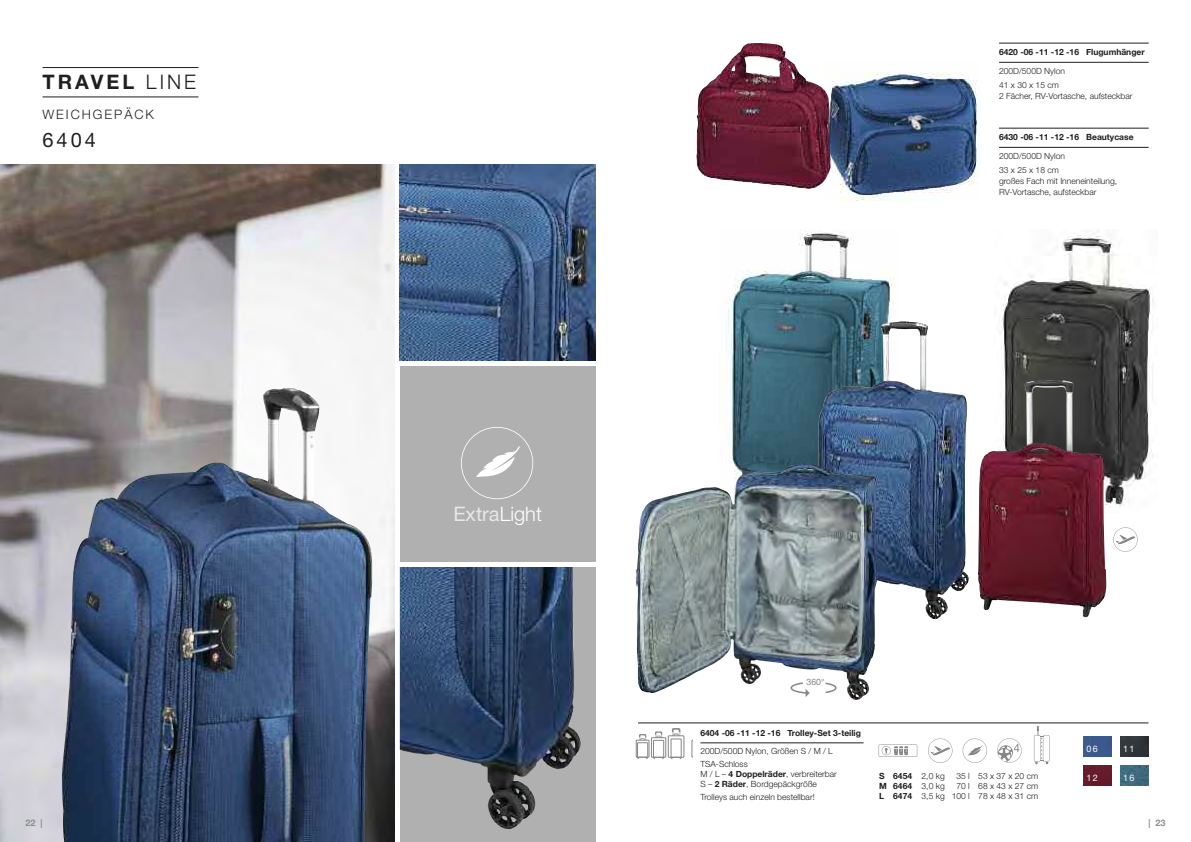
<style>
.page{position:relative;width:1191px;height:842px;background:#fff}
.page>*{position:absolute;margin:0;border:0;box-sizing:border-box;transform-origin:0 0}
.t1{font:700 20px "Helvetica Neue";letter-spacing:.15em;color:#1f1f1e}
.t2{font:20px "Helvetica Neue";color:rgb(255 255 255/.7)}
.t3{font:20px "Helvetica Neue";color:#1f1f1e}
.t4{font:300 13px "Helvetica Neue";letter-spacing:.15em;color:#1f1f1e}
.t5{font:9px "Helvetica Neue";letter-spacing:.15em;color:#fff}
.t6{font:700 9px "Helvetica Neue";color:#8f8f8f}
.t7{font:8.8px "Helvetica Neue";color:#868685}
.t8{font:300 8.5px/10px "Helvetica Neue";color:#1f1f1e}
.t9{font:700 8.5px "Helvetica Neue";color:#1f1f1e}
.s1{font-weight:300}
.s2{font-weight:300;color:#fff}
.s3{font-weight:700}
</style>
<div class="page">
<img style="left:831px;top:72px;width:147px;height:128px">
<img style="left:0;top:164px;width:394px;height:678px">
<img style="left:62px;top:388px;width:310px;height:454px">
<hr style="left:700px;top:743px;width:163px;height:1px;background:#1f1f1e">
<div style="left:636px;top:740px;width:13px;height:17px;border:1px solid #868685"></div>
<svg style="left:639px;top:734px;width:7px;height:6px"></svg>
<div style="left:651px;top:737px;width:15px;height:20px;border:1px solid #868685"></div>
<svg style="left:655px;top:731px;width:7px;height:7px"></svg>
<div style="left:668px;top:736px;width:16px;height:21px;border:1px solid #868685"></div>
<svg style="left:672px;top:728px;width:8px;height:8px"></svg>
<div style="left:637px;top:743px;width:11px;height:14px;border:1px solid #868685"></div>
<div style="left:653px;top:740px;width:11px;height:17px;border:1px solid #868685"></div>
<div style="left:671px;top:739px;width:10px;height:18px;border:1px solid #868685"></div>
<svg style="left:692px;top:740px;width:1px;height:17px"></svg>
<hr style="left:638px;top:723px;width:510px;height:1px;background:#1f1f1e">
<img style="left:1083px;top:737px;width:28px;height:20px">
<img style="left:1120px;top:737px;width:28px;height:20px">
<img style="left:1083px;top:765px;width:28px;height:20px">
<img style="left:1120px;top:765px;width:28px;height:20px">
<svg style="left:878px;top:744px;width:39px;height:13px"></svg>
<svg style="left:928px;top:738px;width:24px;height:25px"></svg>
<svg style="left:962px;top:738px;width:25px;height:25px"></svg>
<svg style="left:1034px;top:726px;width:15px;height:38px"></svg>
<svg style="left:997px;top:738px;width:24px;height:25px"></svg>
<div style="left:400px;top:567px;width:195px;height:275px;background:#b0b0b1"></div>
<img style="left:400px;top:567px;width:181px;height:262px">
<img style="left:400px;top:164px;width:195px;height:196px">
<div style="left:400px;top:366px;width:195px;height:195px;background:#b0b0b1"></div>
<hr style="left:43px;top:67px;width:155px;height:1px;background:#1f1f1e">
<hr style="left:43px;top:97px;width:155px;height:1px;background:#1f1f1e">
<svg style="left:461px;top:427px;width:72px;height:72px"></svg>
<img style="left:696px;top:43px;width:135px;height:146px">
<img style="left:1001px;top:233px;width:153px;height:274px">
<img style="left:726px;top:230px;width:170px;height:233px">
<img style="left:817px;top:321px;width:152px;height:298px">
<img style="left:978px;top:379px;width:128px;height:238px">
<img style="left:635px;top:463px;width:242px;height:237px">
<hr style="left:999px;top:43px;width:149px;height:1px;background:#1f1f1e">
<hr style="left:999px;top:62px;width:149px;height:1px;background:#1f1f1e">
<hr style="left:999px;top:128px;width:149px;height:1px;background:#1f1f1e">
<hr style="left:999px;top:147px;width:149px;height:1px;background:#1f1f1e">
<svg style="left:1113px;top:527px;width:24px;height:25px"></svg>
<svg style="left:790px;top:682px;width:19px;height:15px"></svg>
<svg style="left:825px;top:682px;width:11px;height:11px"></svg>
<h1 class="t1" style="left:43px;top:75px;width:155px">TRAVEL <span class="s1">Line</span></h1>
<h2 class="t4" style="left:43px;top:110px;width:113px">WEICHGEPÄCK</h2>
<h1 class="t3" style="left:43px;top:133px;width:55px">6404</h1>
<p class="t6" style="left:26px;top:817px;width:19px">22 |</p>
<h1 class="t2" style="left:453px;top:507px;width:90px">Extra<span class="s2">Light</span></h1>
<p class="t9" style="left:999px;top:47px;width:147px">6420 -06 -11 -12 -16 Flugumhänger</p>
<p class="t8" style="left:999px;top:65px;width:67px;line-height:13.8px">200D/500D Nylon<br>41 x 30 x 15 cm</p>
<p class="t8" style="left:999px;top:91px;width:135px">2 Fächer, RV-Vortasche, aufsteckbar</p>
<p class="t9" style="left:999px;top:132px;width:136px">6430 -06 -11 -12 -16 Beautycase</p>
<p class="t8" style="left:999px;top:150px;width:67px;line-height:13.8px">200D/500D Nylon<br>33 x 25 x 18 cm</p>
<p class="t8" style="left:999px;top:176px;width:120px;line-height:11px">großes Fach mit Inneneinteilung,<br>RV-Vortasche, aufsteckbar</p>
<p class="t7" style="left:806px;top:678px;width:20px">360°</p>
<p class="t9" style="left:700px;top:727px;width:162px">6404 -06 -11 -12 -16 Trolley-Set 3-teilig</p>
<p class="t8" style="left:700px;top:745px;width:134px;line-height:12.8px">200D/500D Nylon, Größen S / M / L<br>TSA-Schloss</p>
<p class="t8" style="left:700px;top:770px;width:138px">M / L – <span class="s3">4 Doppelräder</span>, verbreiterbar<br>S – <span class="s3">2 Räder</span>, Bordgepäckgröße</p>
<p class="t8" style="left:700px;top:793px;width:116px">Trolleys auch einzeln bestellbar!</p>
<p class="t9" style="left:879px;top:771px;width:67px">S 6454 <span class="s1">2,0 kg</span></p>
<p class="t8" style="left:956px;top:772px;width:83px">35 l 53 x 37 x 20 cm</p>
<p class="t9" style="left:879px;top:781px;width:67px">M 6464 <span class="s1">3,0 kg</span></p>
<p class="t8" style="left:879px;top:782px;width:161px;text-align:right">70 l 68 x 43 x 27 cm<br><span class="s3">L 6474</span> 3,5 kg 100 l 78 x 48 x 31 cm</p>
<p class="t5" style="left:1086px;top:746px;width:13px">06</p>
<p class="t5" style="left:1123px;top:746px;width:13px">11</p>
<p class="t5" style="left:1086px;top:774px;width:13px">12</p>
<p class="t5" style="left:1123px;top:774px;width:13px">16</p>
<p class="t6" style="left:1148px;top:817px;width:19px">| 23</p>
</div>
